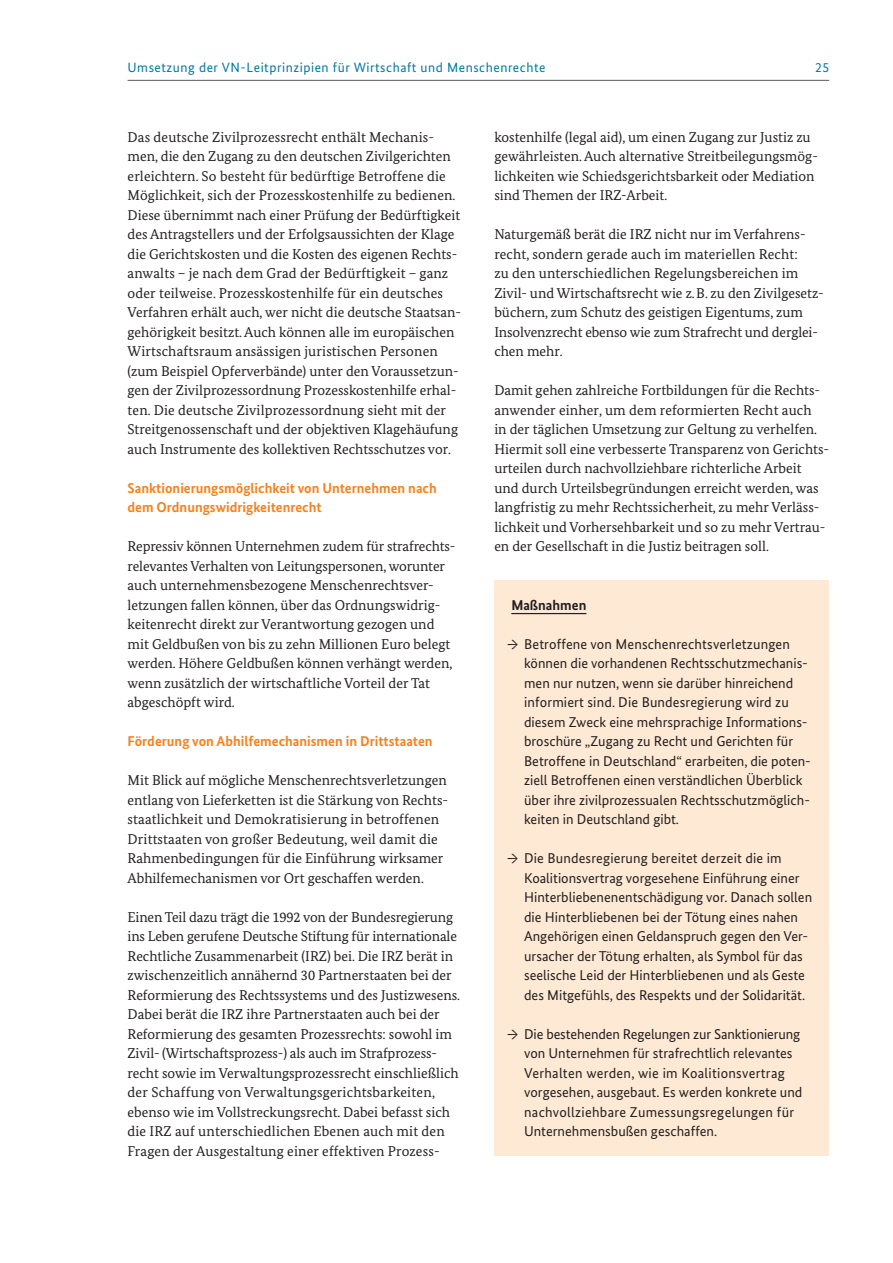
<style>
.page{position:relative;width:893px;height:1263px;background:#fff}
.page>*{position:absolute;margin:0;border:0;box-sizing:border-box;transform-origin:0 0}
.t1{font:14.25px/19.5px "Bundes Serif";color:#231f20}
.t2{font:14.25px/19.5px "Bundes Sans";color:#231f20}
.t3{font:700 14.25px/19.5px "Bundes Sans";color:#f58220}
.t4{font:700 14.25px "Bundes Sans";color:#231f20}
.t5{font:13.5px "Bundes Sans";letter-spacing:.04em;color:#0079a3}
.s1{font-family:"Bundes Serif"}
</style>
<div class="page">
<hr style="left:128px;top:80px;width:701px;height:1px;background:#57585a">
<div style="left:494px;top:580px;width:335px;height:576px;background:#fee9d5"></div>
<hr style="left:511px;top:613px;width:75px;height:1px;background:#231f20">
<p class="t5" style="left:128px;top:59px;width:419px">Umsetzung der VN-Leitprinzipien für Wirtschaft und Menschenrechte</p>
<p class="t5" style="left:815px;top:59px;width:16px">25</p>
<p class="t1" style="left:128px;top:127px;width:335px">Das deutsche Zivilprozessrecht enthält Mechanis&shy;men, die den Zugang zu den deutschen Zivilgerichten erleichtern. So besteht für bedürftige Betroffene die Möglichkeit, sich der Prozesskostenhilfe zu bedienen.<br>Diese übernimmt nach einer Prüfung der Bedürftigkeit des Antragstellers und der Erfolgsaussichten der Klage die Gerichtskosten und die Kosten des eigenen Rechts&shy;anwalts – je nach dem Grad der Bedürftigkeit – ganz oder teilweise. Prozesskostenhilfe für ein deutsches Verfahren erhält auch, wer nicht die deutsche Staatsan&shy;gehörigkeit besitzt. Auch können alle im europäischen Wirtschaftsraum ansässigen juristischen Personen (zum Beispiel Opferverbände) unter den Voraussetzun&shy;gen der Zivilprozessordnung Prozesskostenhilfe erhal&shy;ten. Die deutsche Zivilprozessordnung sieht mit der Streitgenossenschaft und der objektiven Klagehäufung auch Instrumente des kollektiven Rechtsschutzes vor.</p>
<p class="t3" style="left:128px;top:478px;width:311px">Sanktionierungsmöglichkeit von Unternehmen nach dem Ordnungswidrigkeitenrecht</p>
<p class="t1" style="left:128px;top:536px;width:329px">Repressiv können Unternehmen zudem für strafrechts&shy;relevantes Verhalten von Leitungspersonen, worunter auch unternehmensbezogene Menschenrechtsver&shy;letzungen fallen können, über das Ordnungswidrig&shy;keitenrecht direkt zur Verantwortung gezogen und mit Geldbußen von bis zu zehn Millionen Euro belegt werden. Höhere Geldbußen können verhängt werden, wenn zusätzlich der wirtschaftliche Vorteil der Tat abgeschöpft wird.</p>
<p class="t3" style="left:128px;top:731px;width:307px">Förderung von Abhilfemechanismen in Drittstaaten</p>
<p class="t1" style="left:128px;top:770px;width:322px">Mit Blick auf mögliche Menschenrechtsverletzungen entlang von Lieferketten ist die Stärkung von Rechts&shy;staatlichkeit und Demokratisierung in betroffenen Drittstaaten von großer Bedeutung, weil damit die Rahmenbedingungen für die Einführung wirksamer Abhilfemechanismen vor Ort geschaffen werden.</p>
<p class="t1" style="left:128px;top:907px;width:334px">Einen Teil dazu trägt die 1992 von der Bundesregierung ins Leben gerufene Deutsche Stiftung für internationale Rechtliche Zusammenarbeit (IRZ) bei. Die IRZ berät in zwischenzeitlich annähernd 30 Partnerstaaten bei der Reformierung des Rechtssystems und des Justizwesens.<br>Dabei berät die IRZ ihre Partnerstaaten auch bei der Reformierung des gesamten Prozessrechts: sowohl im Zivil- (Wirtschaftsprozess-) als auch im Strafprozess&shy;recht sowie im Verwaltungsprozessrecht einschließlich der Schaffung von Verwaltungsgerichtsbarkeiten, ebenso wie im Vollstreckungsrecht. Dabei befasst sich die IRZ auf unterschiedlichen Ebenen auch mit den Fragen der Ausgestaltung einer effektiven Prozess-</p>
<p class="t1" style="left:494px;top:127px;width:325px">kostenhilfe (legal aid), um einen Zugang zur Justiz zu gewährleisten. Auch alternative Streitbeilegungsmög&shy;lichkeiten wie Schiedsgerichtsbarkeit oder Mediation sind Themen der IRZ-Arbeit.</p>
<p class="t1" style="left:494px;top:224px;width:331px">Naturgemäß berät die IRZ nicht nur im Verfahrens&shy;recht, sondern gerade auch im materiellen Recht:<br>zu den unterschiedlichen Regelungsbereichen im Zivil- und Wirtschaftsrecht wie z.B. zu den Zivilgesetz&shy;büchern, zum Schutz des geistigen Eigentums, zum Insolvenzrecht ebenso wie zum Strafrecht und derglei&shy;chen mehr.</p>
<p class="t1" style="left:494px;top:380px;width:336px">Damit gehen zahlreiche Fortbildungen für die Rechts&shy;anwender einher, um dem reformierten Recht auch<br>in der täglichen Umsetzung zur Geltung zu verhelfen.<br>Hiermit soll eine verbesserte Transparenz von Gerichts&shy;urteilen durch nachvollziehbare richterliche Arbeit und durch Urteilsbegründungen erreicht werden, was langfristig zu mehr Rechtssicherheit, zu mehr Verläss&shy;lichkeit und Vorhersehbarkeit und so zu mehr Vertrau&shy;en der Gesellschaft in die Justiz beitragen soll.</p>
<p class="t4" style="left:511px;top:596px;width:77px">Maßnahmen</p>
<p class="t2" style="left:524px;top:634px;width:288px;text-indent:-17px"><span class="s1">→</span> Betroffene von Menschenrechtsverletzungen können die vorhandenen Rechtsschutzmechanis&shy;men nur nutzen, wenn sie darüber hinreichend informiert sind. Die Bundesregierung wird zu diesem Zweck eine mehrsprachige Informations&shy;broschüre „Zugang zu Recht und Gerichten für Betroffene in Deutschland“ erarbeiten, die poten&shy;ziell Betroffenen einen verständlichen Überblick über ihre zivilprozessualen Rechtsschutzmöglich&shy;keiten in Deutschland gibt.</p>
<p class="t2" style="left:524px;top:848px;width:290px;text-indent:-17px"><span class="s1">→</span> Die Bundesregierung bereitet derzeit die im Koalitionsvertrag vorgesehene Einführung einer Hinterbliebenenentschädigung vor. Danach sollen die Hinterbliebenen bei der Tötung eines nahen Angehörigen einen Geldanspruch gegen den Ver&shy;ursacher der Tötung erhalten, als Symbol für das seelische Leid der Hinterbliebenen und als Geste des Mitgefühls, des Respekts und der Solidarität.</p>
<p class="t2" style="left:524px;top:1024px;width:280px;text-indent:-17px"><span class="s1">→</span> Die bestehenden Regelungen zur Sanktionierung von Unternehmen für strafrechtlich relevantes Verhalten werden, wie im Koalitionsvertrag vorgesehen, ausgebaut. Es werden konkrete und nachvollziehbare Zumessungsregelungen für Unternehmensbußen geschaffen.</p>
</div>
